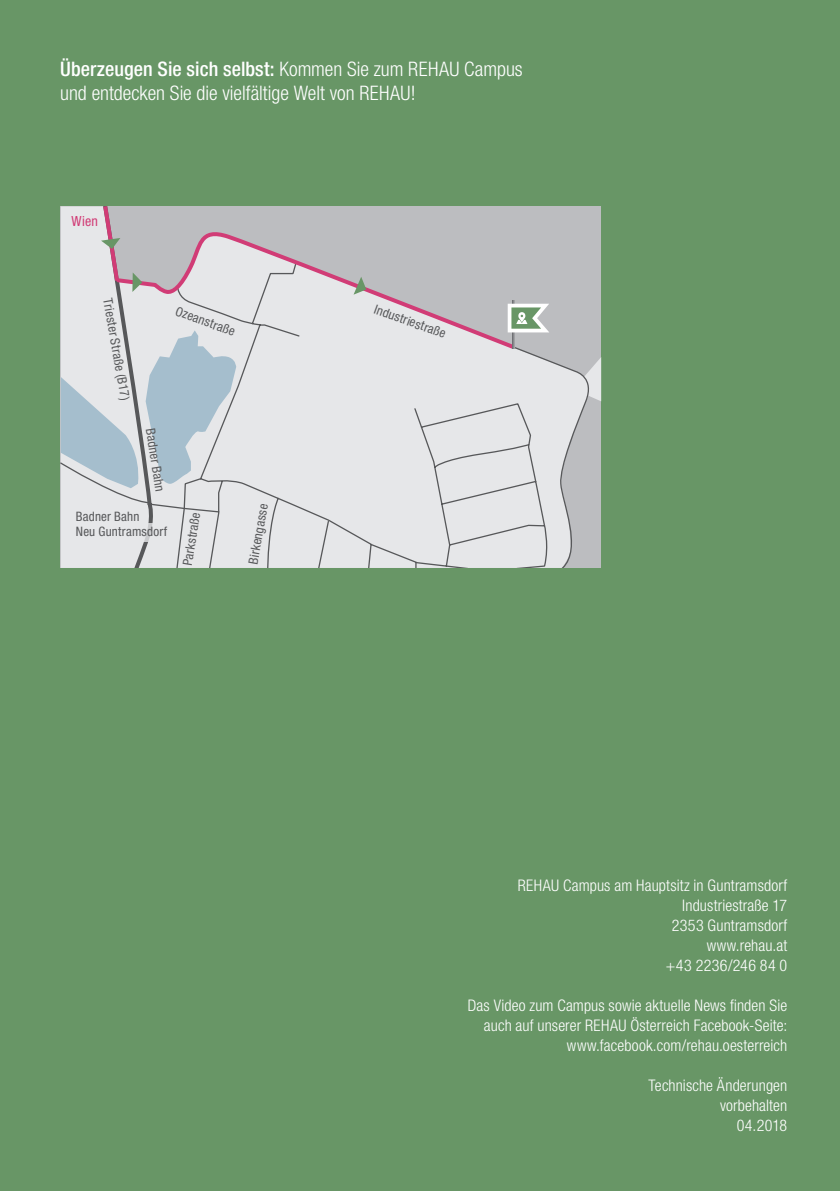
<style>
.page{position:relative;width:840px;height:1191px;background:#fff}
.page>*{position:absolute;margin:0;border:0;box-sizing:border-box;transform-origin:0 0}
.t1{font:300 condensed 20px/24px "Helvetica Neue LT Std";color:#fff}
.t2{font:300 condensed 16px/20px "Helvetica Neue LT Std";letter-spacing:.01em;color:#fff;text-align:right}
.t3{font:condensed 14px "Helvetica Neue LT Std";color:#d13c76}
.t4{font:condensed 13px/15.6px "Helvetica Neue LT Std";letter-spacing:.015em;color:#57585a}
.s1{font-weight:500}
</style>
<div class="page">
<div style="left:0;top:0;width:839px;height:1191px;background:#689666"></div>
<div style="left:236px;top:206px;width:365px;height:362px;background:#bcbdc0"></div>
<svg style="left:236px;top:225px;width:360px;height:343px;background:#dbdcde"></svg>
<svg style="left:236px;top:222px;width:281px;height:130px;background:#cecace"></svg>
<svg style="left:61px;top:206px;width:175px;height:362px;background:#cfd3d8"></svg>
<svg style="left:353px;top:277px;width:13px;height:18px"></svg>
<div style="left:73px;top:523px;width:101px;height:18px;background:#e6e7e9"></div>
<hr style="left:512px;top:300px;width:3px;height:49px;background:#717275">
<svg style="left:507px;top:304px;width:42px;height:28px"></svg>
<p class="t1" style="left:60px;top:57px;width:463px"><span class="s1">Überzeugen Sie sich selbst:</span> Kommen Sie zum REHAU Campus und entdecken Sie die vielfältige Welt von REHAU!</p>
<p class="t3" style="left:72px;top:213px;width:28px">Wien</p>
<p class="t4" style="left:115px;top:297px;width:104px;rotate:80deg">Triester Straße (B17)</p>
<p class="t4" style="left:179px;top:303px;width:64px;rotate:20deg">Ozeanstraße</p>
<p class="t4" style="left:377px;top:301px;width:77px;rotate:20deg">Industriestraße</p>
<p class="t4" style="left:158px;top:427px;width:65px;rotate:81deg">Badner Bahn</p>
<p class="t4" style="left:76px;top:508px;width:93px">Badner Bahn<br>Neu Guntramsdorf</p>
<p class="t4" style="left:179px;top:564px;width:56px;rotate:-81deg">Parkstraße</p>
<p class="t4" style="left:245px;top:563px;width:63px;rotate:-80deg">Birkengasse</p>
<p class="t2" style="left:517px;top:875px;width:271px">REHAU Campus am Hauptsitz in Guntramsdorf<br>Industriestraße 17<br>2353 Guntramsdorf<br>www.rehau.at<br>+43 2236/246 84 0</p>
<p class="t2" style="left:467px;top:995px;width:321px">Das Video zum Campus sowie aktuelle News nden Sie auch auf unserer REHAU Österreich Facebook-Seite: www.facebook.com/rehau.oesterreich</p>
<p class="t2" style="left:648px;top:1075px;width:140px">Technische Änderungen vorbehalten<br>04.2018</p>
</div>
